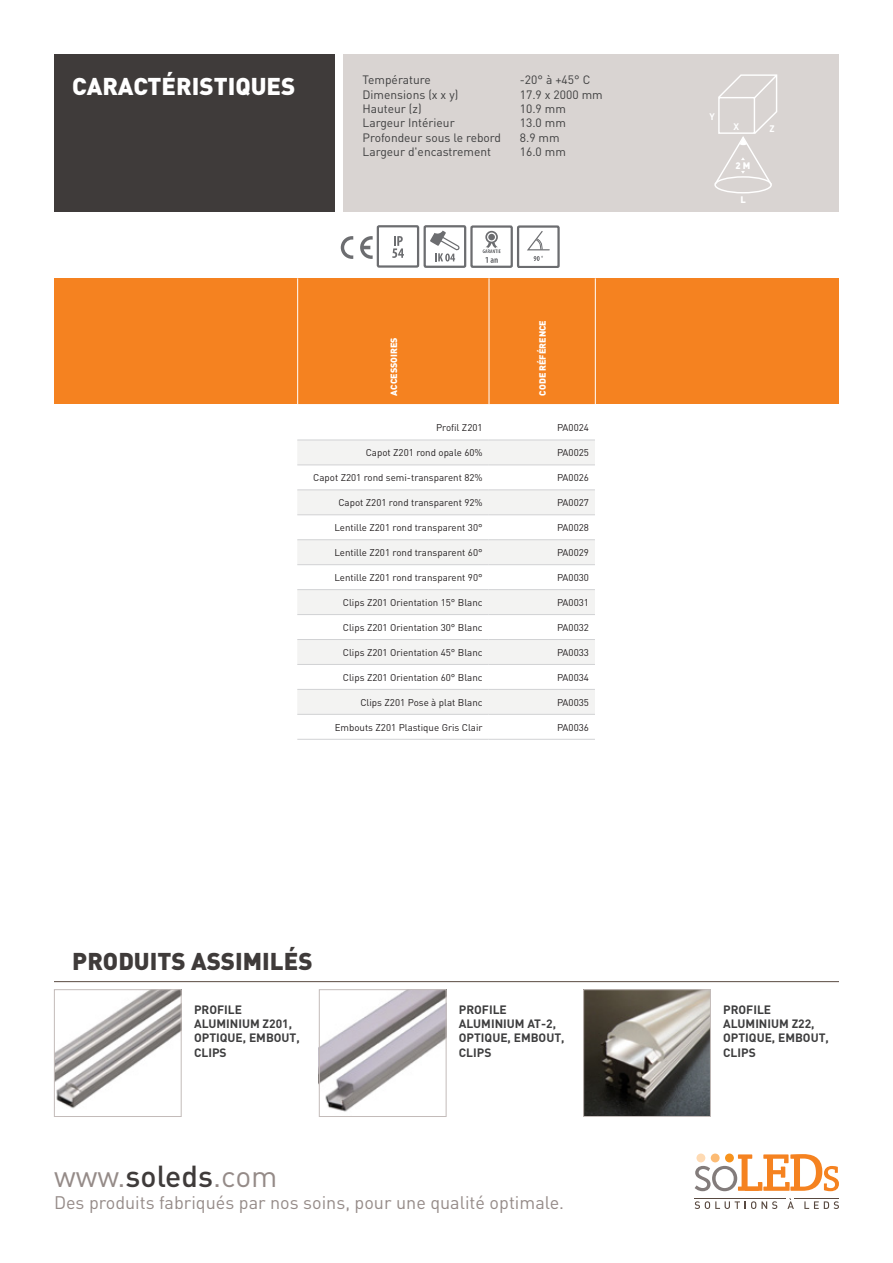
<style>
.page{position:relative;width:893px;height:1263px;background:#fff}
.page>*{position:absolute;margin:0;border:0;box-sizing:border-box;transform-origin:0 0}
.t1{font:30px "DIN";color:#958b88}
.t2{font:900 24px "DIN";color:#3f3b3a}
.t3{font:900 24px "DIN";color:#fff}
.t4{font:18px "DIN";color:#958b88}
.t5{font:12px "DIN";color:#3e3e3f}
.t6{font:700 12px/14.4px "DIN";color:#3e3e3f}
.t7{font:9.75px "DIN";color:#231f20}
.t8{font:900 9.45px "DIN";color:#fff}
.t9{font:700 9.45px "DIN";color:#fff}
.t10{font:900 9px "DIN";color:#fff}
.s1{font-weight:500;color:#3f3b3a}
</style>
<div class="page">
<svg style="left:695px;top:1154px;width:144px;height:37px"></svg>
<div style="left:725px;top:1153px;width:9px;height:9px;background:#f7931d;border-radius:50%"></div>
<div style="left:711px;top:1153px;width:9px;height:9px;background:#fcbb74;border-radius:50%"></div>
<div style="left:696px;top:1153px;width:9px;height:9px;background:#fedab3;border-radius:50%"></div>
<svg style="left:695px;top:1201px;width:82px;height:8px"></svg>
<svg style="left:787px;top:1198px;width:7px;height:11px"></svg>
<svg style="left:804px;top:1201px;width:35px;height:8px"></svg>
<hr style="left:794px;top:1198px;width:45px;height:1px;background:#594a41">
<hr style="left:695px;top:1198px;width:91px;height:1px;background:#594a41">
<div style="left:54px;top:54px;width:280px;height:157px;background:#3f3b3a"></div>
<div style="left:344px;top:54px;width:495px;height:157px;background:#d9d4d2"></div>
<div style="left:714px;top:176px;width:58px;height:17px;border:1px solid #fff;border-radius:50%"></div>
<hr style="left:54px;top:981px;width:785px;height:1px;background:#594a41">
<img style="left:56px;top:991px;width:124px;height:118px">
<div style="left:54px;top:989px;width:128px;height:128px;border:1px solid #c3bbb9"></div>
<img style="left:321px;top:991px;width:123px;height:121px">
<div style="left:319px;top:989px;width:127px;height:128px;border:1px solid #c3bbb9"></div>
<img style="left:585px;top:991px;width:124px;height:124px">
<div style="left:583px;top:989px;width:128px;height:128px;border:1px solid #c3bbb9"></div>
<svg style="left:341px;top:236px;width:32px;height:23px"></svg>
<div style="left:377px;top:225px;width:42px;height:43px;border:2px solid #6c6d70"></div>
<svg style="left:392px;top:236px;width:12px;height:22px"></svg>
<div style="left:424px;top:225px;width:42px;height:43px;border:2px solid #6c6d70"></div>
<svg style="left:430px;top:231px;width:30px;height:30px"></svg>
<div style="left:470px;top:225px;width:43px;height:43px;border:2px solid #6c6d70"></div>
<div style="left:485px;top:231px;width:13px;height:12px;border:2px solid #6c6d70;border-radius:50%"></div>
<div style="left:488px;top:234px;width:7px;height:6px;background:#6c6d70;border-radius:50%"></div>
<svg style="left:483px;top:242px;width:18px;height:21px"></svg>
<div style="left:517px;top:225px;width:42px;height:43px;border:2px solid #6c6d70"></div>
<svg style="left:527px;top:231px;width:23px;height:30px"></svg>
<svg style="left:297px;top:441px;width:298px;height:273px;fill:#f3f3f2"></svg>
<hr style="left:297px;top:440px;width:192px;height:1px;background:#d1d2d4">
<hr style="left:489px;top:440px;width:106px;height:1px;background:#d1d2d4">
<hr style="left:297px;top:465px;width:192px;height:1px;background:#d1d2d4">
<hr style="left:489px;top:465px;width:106px;height:1px;background:#d1d2d4">
<hr style="left:297px;top:490px;width:192px;height:1px;background:#d1d2d4">
<hr style="left:489px;top:490px;width:106px;height:1px;background:#d1d2d4">
<hr style="left:297px;top:514px;width:192px;height:1px;background:#d1d2d4">
<hr style="left:489px;top:514px;width:106px;height:1px;background:#d1d2d4">
<hr style="left:297px;top:539px;width:192px;height:1px;background:#d1d2d4">
<hr style="left:489px;top:539px;width:106px;height:1px;background:#d1d2d4">
<hr style="left:297px;top:564px;width:192px;height:1px;background:#d1d2d4">
<hr style="left:489px;top:564px;width:106px;height:1px;background:#d1d2d4">
<hr style="left:297px;top:589px;width:192px;height:1px;background:#d1d2d4">
<hr style="left:489px;top:589px;width:106px;height:1px;background:#d1d2d4">
<hr style="left:297px;top:614px;width:192px;height:1px;background:#d1d2d4">
<hr style="left:489px;top:614px;width:106px;height:1px;background:#d1d2d4">
<hr style="left:297px;top:639px;width:192px;height:1px;background:#d1d2d4">
<hr style="left:489px;top:639px;width:106px;height:1px;background:#d1d2d4">
<hr style="left:297px;top:664px;width:192px;height:1px;background:#d1d2d4">
<hr style="left:489px;top:664px;width:106px;height:1px;background:#d1d2d4">
<hr style="left:297px;top:689px;width:192px;height:1px;background:#d1d2d4">
<hr style="left:489px;top:689px;width:106px;height:1px;background:#d1d2d4">
<hr style="left:297px;top:714px;width:192px;height:1px;background:#d1d2d4">
<hr style="left:489px;top:714px;width:106px;height:1px;background:#d1d2d4">
<hr style="left:297px;top:739px;width:192px;height:1px;background:#d1d2d4">
<hr style="left:489px;top:739px;width:106px;height:1px;background:#d1d2d4">
<svg style="left:714px;top:74px;width:64px;height:112px"></svg>
<div style="left:54px;top:278px;width:785px;height:126px;background:#f58220"></div>
<svg style="left:298px;top:278px;width:297px;height:126px"></svg>
<hr style="left:297px;top:278px;width:1px;height:126px;background:#fff">
<hr style="left:489px;top:278px;width:1px;height:126px;background:#fff">
<hr style="left:595px;top:278px;width:1px;height:126px;background:#fff">
<h2 class="t3" style="left:72px;top:70px;width:225px">CARACTÉRISTIQUES</h2>
<p class="t5" style="left:363px;top:72px;width:70px">Température</p>
<p class="t5" style="left:520px;top:72px;width:72px">-20° à +45° C</p>
<p class="t5" style="left:363px;top:87px;width:97px">Dimensions (x x y)</p>
<p class="t5" style="left:520px;top:87px;width:84px">17.9 x 2000 mm</p>
<p class="t5" style="left:363px;top:101px;width:61px">Hauteur (z)</p>
<p class="t5" style="left:520px;top:101px;width:48px">10.9 mm</p>
<p class="t5" style="left:363px;top:116px;width:94px">Largeur Intérieur</p>
<p class="t5" style="left:520px;top:116px;width:48px">13.0 mm</p>
<p class="t5" style="left:363px;top:130px;width:140px">Profondeur sous le rebord</p>
<p class="t5" style="left:520px;top:130px;width:41px">8.9 mm</p>
<p class="t5" style="left:363px;top:144px;width:130px">Largeur d'encastrement</p>
<p class="t5" style="left:520px;top:144px;width:48px">16.0 mm</p>
<p class="t10" style="left:388px;top:395px;width:60px;rotate:-90deg">ACCESSOIRES</p>
<p class="t10" style="left:537px;top:395px;width:77px;rotate:-90deg">CODE RÉFÉRENCE</p>
<p class="t7" style="left:436px;top:422px;width:48px">Profil Z201</p>
<p class="t7" style="left:557px;top:422px;width:33px">PA0024</p>
<p class="t7" style="left:366px;top:447px;width:118px">Capot Z201 rond opale 60%</p>
<p class="t7" style="left:557px;top:447px;width:33px">PA0025</p>
<p class="t7" style="left:313px;top:472px;width:171px">Capot Z201 rond semi-transparent 82%</p>
<p class="t7" style="left:557px;top:472px;width:33px">PA0026</p>
<p class="t7" style="left:338px;top:497px;width:146px">Capot Z201 rond transparent 92%</p>
<p class="t7" style="left:557px;top:497px;width:33px">PA0027</p>
<p class="t7" style="left:334px;top:522px;width:150px">Lentille Z201 rond transparent 30°</p>
<p class="t7" style="left:557px;top:522px;width:33px">PA0028</p>
<p class="t7" style="left:334px;top:547px;width:150px">Lentille Z201 rond transparent 60°</p>
<p class="t7" style="left:557px;top:547px;width:33px">PA0029</p>
<p class="t7" style="left:334px;top:571px;width:150px">Lentille Z201 rond transparent 90°</p>
<p class="t7" style="left:557px;top:571px;width:33px">PA0030</p>
<p class="t7" style="left:343px;top:596px;width:141px">Clips Z201 Orientation 15° Blanc</p>
<p class="t7" style="left:557px;top:596px;width:33px">PA0031</p>
<p class="t7" style="left:343px;top:621px;width:141px">Clips Z201 Orientation 30° Blanc</p>
<p class="t7" style="left:557px;top:621px;width:33px">PA0032</p>
<p class="t7" style="left:343px;top:646px;width:141px">Clips Z201 Orientation 45° Blanc</p>
<p class="t7" style="left:557px;top:646px;width:33px">PA0033</p>
<p class="t7" style="left:343px;top:671px;width:141px">Clips Z201 Orientation 60° Blanc</p>
<p class="t7" style="left:557px;top:671px;width:33px">PA0034</p>
<p class="t7" style="left:360px;top:696px;width:124px">Clips Z201 Pose à plat Blanc</p>
<p class="t7" style="left:557px;top:696px;width:33px">PA0035</p>
<p class="t7" style="left:335px;top:721px;width:149px">Embouts Z201 Plastique Gris Clair</p>
<p class="t7" style="left:557px;top:721px;width:33px">PA0036</p>
<h2 class="t2" style="left:72px;top:945px;width:242px">PRODUITS ASSIMILÉS</h2>
<p class="t9" style="left:710px;top:110px;width:7px">Y</p>
<p class="t9" style="left:734px;top:120px;width:7px">X</p>
<p class="t8" style="left:735px;top:160px;width:16px">2 M</p>
<p class="t8" style="left:740px;top:193px;width:7px">L</p>
<p class="t9" style="left:769px;top:122px;width:7px">Z</p>
<p class="t6" style="left:194px;top:1001px;width:107px">PROFILE<br>ALUMINIUM Z201,<br>OPTIQUE, EMBOUT,<br>CLIPS</p>
<p class="t6" style="left:459px;top:1001px;width:107px">PROFILE<br>ALUMINIUM AT-2,<br>OPTIQUE, EMBOUT,<br>CLIPS</p>
<p class="t6" style="left:723px;top:1001px;width:107px">PROFILE<br>ALUMINIUM Z22,<br>OPTIQUE, EMBOUT,<br>CLIPS</p>
<h1 class="t1" style="left:54px;top:1158px;width:225px">www.<span class="s1">soleds</span>.com</h1>
<h3 class="t4" style="left:54px;top:1191px;width:512px">Des produits fabriqués par nos soins, pour une qualité optimale.</h3>
</div>
